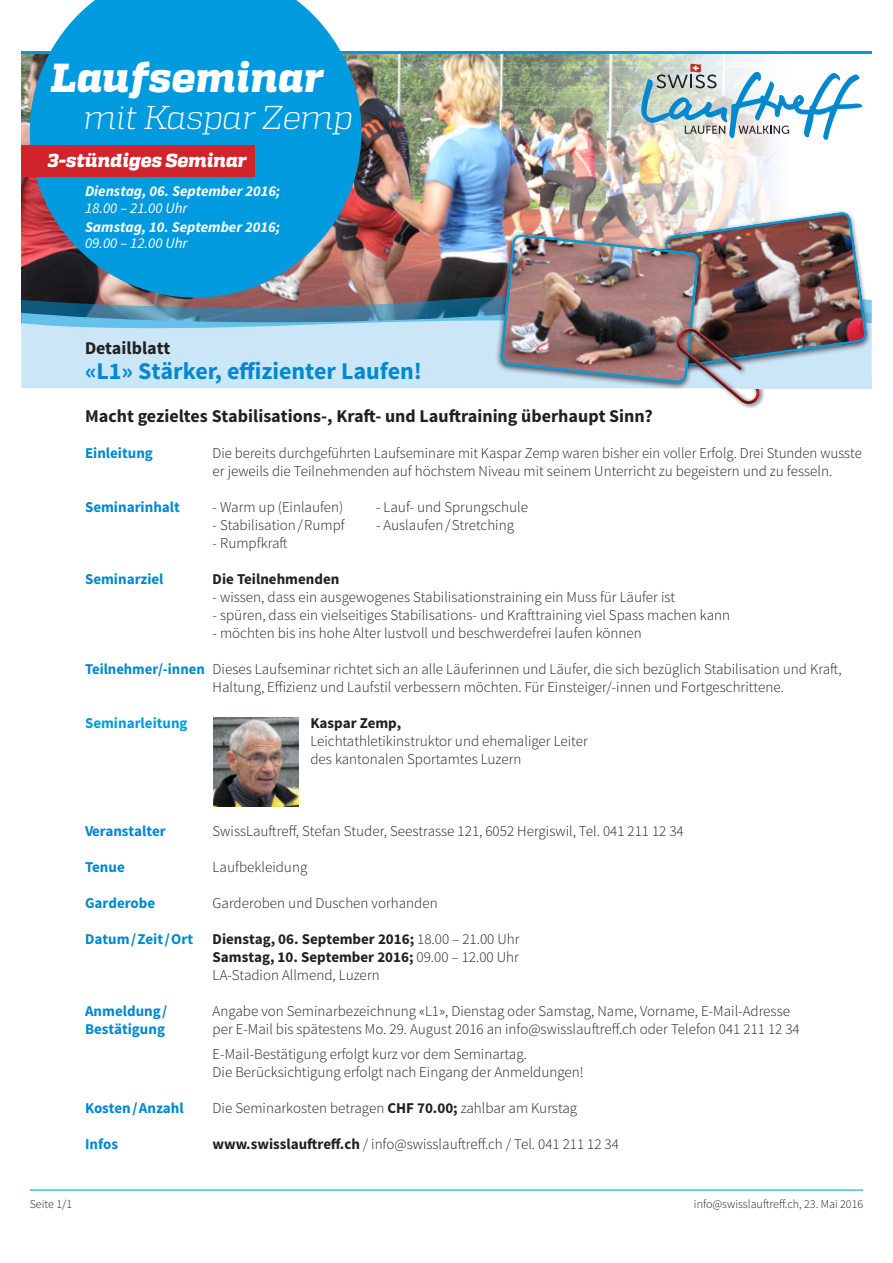
<style>
.page{position:relative;width:893px;height:1263px;background:#fff}
.page>*{position:absolute;margin:0;border:0;box-sizing:border-box;transform-origin:0 0}
.t1{font:italic 800 40.5px "Quadon";letter-spacing:.005em;color:#fff}
.t2{font:italic 300 33px "Quadon";letter-spacing:-.02em;color:#fff}
.t3{font:700 24px "Source Sans Pro";color:#0089cf}
.t4{font:italic 800 18.75px "Quadon";color:#fff}
.t5{font:700 18px "Source Sans Pro";color:#231f20}
.t6{font:300 15px/18px "Source Sans Pro";color:#231f20}
.t7{font:700 15px "Source Sans Pro";color:#0089cf}
.t8{font:700 15px "Source Sans Pro";color:#231f20}
.t9{font:italic 700 15px/16.5px "Source Sans Pro";color:#fff}
.t10{font:700 15px "Source Sans Pro";color:#009bde}
.t11{font:300 12px "Source Sans Pro";color:#231f20}
.s1{font-weight:400}
.s2{font-weight:700;color:#0089cf}
.s3{font-weight:300}
.s4{font-weight:700}
</style>
<div class="page">
<img style="left:21px;top:54px;width:437px;height:134px">
<img style="left:458px;top:54px;width:405px;height:134px">
<hr style="left:21px;top:51px;width:851px;height:3px;background:#009bde">
<svg style="left:641px;top:64px;width:221px;height:76px"></svg>
<img style="left:214px;top:717px;width:85px;height:89px">
<hr style="left:30px;top:1189px;width:833px;height:1px;background:#009bde">
<img style="left:21px;top:188px;width:851px;height:221px">
<div style="left:739px;top:377px;width:133px;height:11px;background:#cbe6f7"></div>
<svg style="left:30px;top:0;width:331px;height:298px;background:#1e96cc"></svg>
<div style="left:21px;top:145px;width:234px;height:32px;background:#d1232a"></div>
<p class="t1" style="left:51px;top:54px;width:274px">Laufseminar</p>
<p class="t2" style="left:83px;top:99px;width:271px">mit Kaspar Zemp</p>
<p class="t4" style="left:48px;top:150px;width:200px">3-stündiges Seminar</p>
<p class="t9" style="left:85px;top:183px;width:197px">Dienstag, 06. September 2016;<br><span class="s1">18.00 – 21.00 Uhr</span></p>
<p class="t9" style="left:85px;top:219px;width:196px">Samstag, 10. September 2016;<br><span class="s1">09.00 – 12.00 Uhr</span></p>
<p class="t5" style="left:85px;top:336px;width:87px">Detailblatt</p>
<p class="t3" style="left:85px;top:356px;width:339px">«L1» Stärker, effizienter Laufen!</p>
<p class="t5" style="left:85px;top:405px;width:569px">Macht gezieltes Stabilisations-, Kraft- und Lauftraining überhaupt Sinn?</p>
<p class="t7" style="left:85px;top:444px;width:69px">Einleitung</p>
<p class="t6" style="left:213px;top:444px;width:651px">Die bereits durchgeführten Laufseminare mit Kaspar Zemp waren bisher ein voller Erfolg. Drei Stunden wusste er jeweils die Teilnehmenden auf höchstem Niveau mit seinem Unterricht zu begeistern und zu fesseln.</p>
<p class="t7" style="left:85px;top:498px;width:96px">Seminarinhalt</p>
<p class="t6" style="left:213px;top:498px;width:132px">- Warm up (Einlaufen)</p>
<p class="t6" style="left:376px;top:498px;width:154px">- Lauf- und Sprungschule</p>
<p class="t6" style="left:213px;top:516px;width:134px">- Stabilisation/Rumpf</p>
<p class="t6" style="left:376px;top:516px;width:139px">- Auslaufen/Stretching</p>
<p class="t6" style="left:213px;top:534px;width:77px">- Rumpfkraft</p>
<p class="t7" style="left:85px;top:570px;width:80px">Seminarziel</p>
<p class="t8" style="left:213px;top:570px;width:128px">Die Teilnehmenden</p>
<p class="t6" style="left:213px;top:588px;width:464px">- wissen, dass ein ausgewogenes Stabilisationstraining ein Muss für Läufer ist</p>
<p class="t6" style="left:213px;top:606px;width:519px">- spüren, dass ein vielseitiges Stabilisations- und Krafttraining viel Spass machen kann</p>
<p class="t6" style="left:213px;top:624px;width:431px">- möchten bis ins hohe Alter lustvoll und beschwerdefrei laufen können</p>
<p class="t6" style="left:213px;top:660px;width:631px;text-indent:-128px"><span class="s2">Teilnehmer/-innen</span> Dieses Laufseminar richtet sich an alle Läuferinnen und Läufer, die sich bezüglich Stabilisation und Kraft,<br>Haltung, Effizienz und Laufstil verbessern möchten. Für Einsteiger/-innen und Fortgeschrittene.</p>
<p class="t10" style="left:85px;top:714px;width:104px">Seminarleitung</p>
<p class="t8" style="left:310px;top:714px;width:92px">Kaspar Zemp,</p>
<p class="t6" style="left:310px;top:732px;width:279px">Leichtathletikinstruktor und ehemaliger Leiter</p>
<p class="t6" style="left:310px;top:750px;width:213px">des kantonalen Sportamtes Luzern</p>
<p class="t7" style="left:85px;top:822px;width:82px">Veranstalter</p>
<p class="t6" style="left:213px;top:822px;width:473px">SwissLauftreff, Stefan Studer, Seestrasse 121, 6052 Hergiswil, Tel. 041 211 12 34</p>
<p class="t7" style="left:85px;top:858px;width:41px">Tenue</p>
<p class="t6" style="left:213px;top:858px;width:96px">Laufbekleidung</p>
<p class="t7" style="left:85px;top:894px;width:72px">Garderobe</p>
<p class="t6" style="left:213px;top:894px;width:227px">Garderoben und Duschen vorhanden</p>
<p class="t7" style="left:85px;top:930px;width:110px">Datum/Zeit/Ort</p>
<p class="t8" style="left:213px;top:930px;width:308px">Dienstag, 06. September 2016; <span class="s3">18.00 – 21.00 Uhr</span></p>
<p class="t8" style="left:213px;top:948px;width:308px">Samstag, 10. September 2016; <span class="s3">09.00 – 12.00 Uhr</span></p>
<p class="t6" style="left:213px;top:966px;width:169px">LA-Stadion Allmend, Luzern</p>
<p class="t7" style="left:85px;top:1002px;width:84px">Anmeldung/</p>
<p class="t6" style="left:213px;top:1002px;width:579px">Angabe von Seminarbezeichnung «L1», Dienstag oder Samstag, Name, Vorname, E-Mail-Adresse</p>
<p class="t7" style="left:85px;top:1020px;width:82px">Bestätigung</p>
<p class="t6" style="left:213px;top:1020px;width:589px">per E-Mail bis spätestens Mo. 29. August 2016 an info@swisslauftreff.ch oder Telefon 041 211 12 34</p>
<p class="t6" style="left:213px;top:1045px;width:316px">E-Mail-Bestätigung erfolgt kurz vor dem Seminartag.</p>
<p class="t6" style="left:213px;top:1063px;width:373px">Die Berücksichtigung erfolgt nach Eingang der Anmeldungen!</p>
<p class="t7" style="left:85px;top:1098px;width:100px">Kosten/Anzahl</p>
<p class="t6" style="left:213px;top:1099px;width:366px">Die Seminarkosten betragen <span class="s4">CHF 70.00;</span> zahlbar am Kurstag</p>
<p class="t7" style="left:85px;top:1134px;width:35px">Infos</p>
<p class="t6" style="left:213px;top:1135px;width:408px"><span class="s4">www.swisslauftreff.ch</span> / info@swisslauftreff.ch / Tel. 041 211 12 34</p>
<p class="t11" style="left:30px;top:1197px;width:44px">Seite 1/1</p>
<p class="t11" style="left:694px;top:1197px;width:171px">info@swisslauftreff.ch, 23. Mai 2016</p>
</div>
